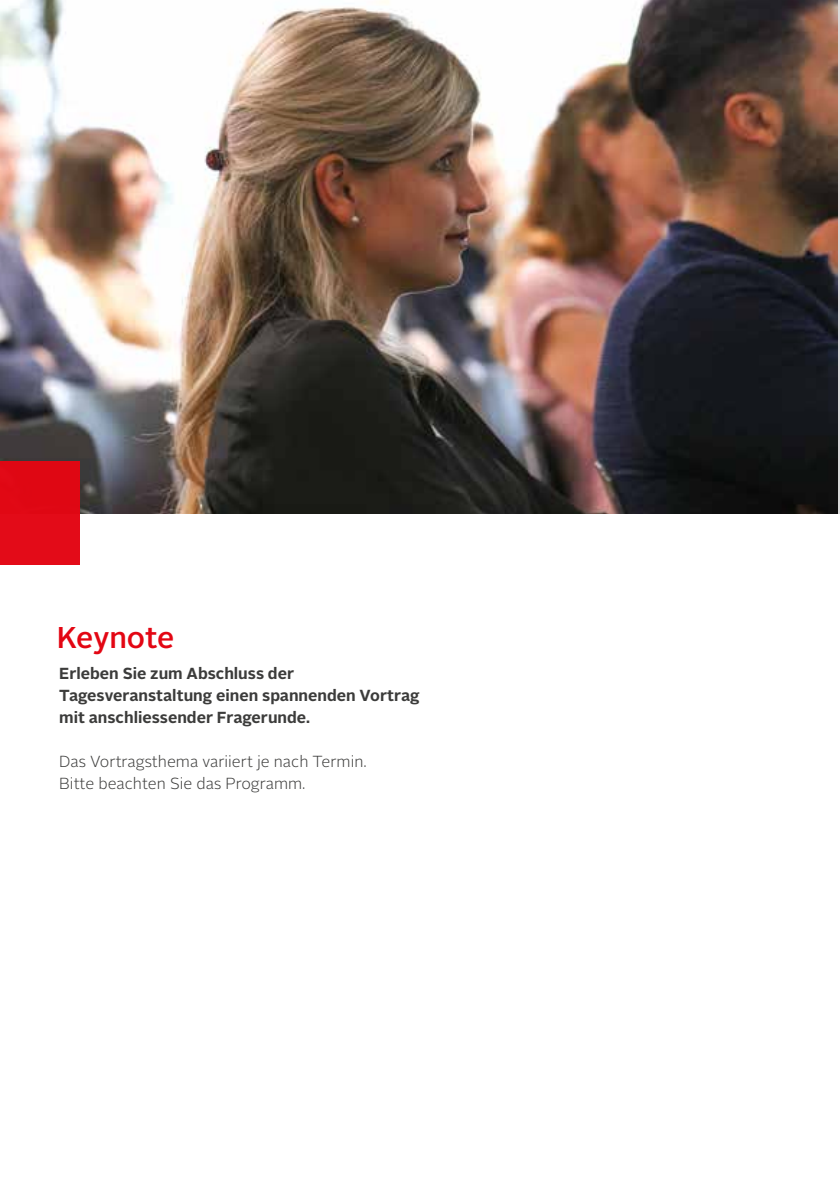
<style>
.page{position:relative;width:840px;height:1191px;background:#fff}
.page>*{position:absolute;margin:0;border:0;box-sizing:border-box;transform-origin:0 0}
.t1{font:500 30px "Alright Sans";letter-spacing:-.005em;color:#e30613}
.t2{font:700 16px/22px "Alright Sans";color:#3c3c3b}
.t3{font:300 16px/22px "Alright Sans";color:#3c3c3b}
</style>
<div class="page">
<img style="left:0;top:0;width:837px;height:513px">
<div style="left:0;top:461px;width:80px;height:104px;background:#e30613"></div>
<h1 class="t1" style="left:57px;top:617px;width:119px">Keynote</h1>
<p class="t2" style="left:59px;top:662px;width:361px">Erleben Sie zum Abschluss der<br>Tagesveranstaltung einen spannenden Vortrag mit anschliessender Fragerunde.</p>
<p class="t3" style="left:59px;top:751px;width:309px">Das Vortragsthema variiert je nach Termin.<br>Bitte beachten Sie das Programm.</p>
</div>
